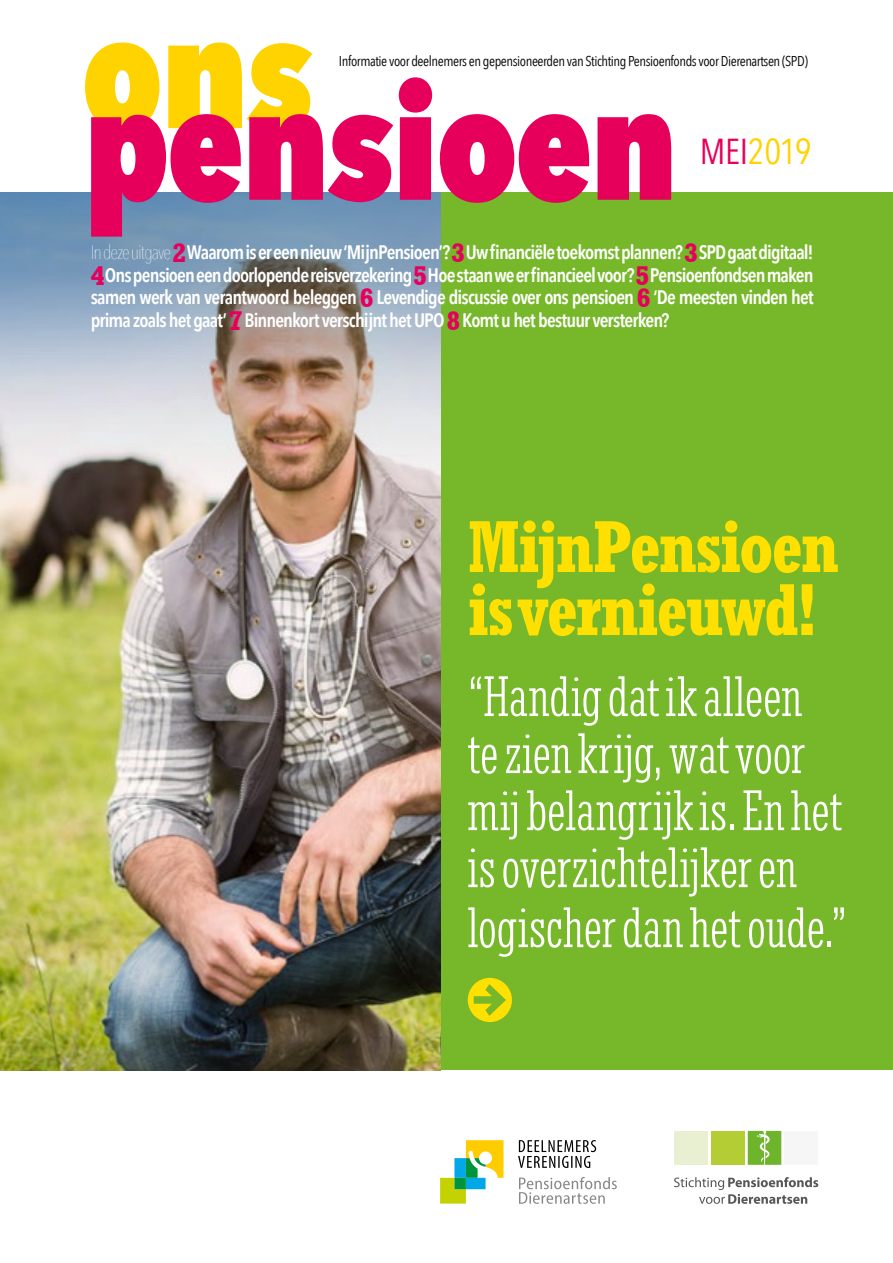
<style>
.page{position:relative;width:893px;height:1263px;background:#fff}
.page>*{position:absolute;margin:0;border:0;box-sizing:border-box;transform-origin:0 0}
.t1{font:700 condensed 69px/63px "Rockwell Nova";letter-spacing:-.025em;color:#ffe000}
.t2{font:300 condensed 54px/57.8px "Rockwell Nova";color:#fff;scale:1.06 1}
.t3{font:36px "Avenir Next Condensed";letter-spacing:-.01em;color:#ffd300}
.t4{font:600 19.5px/22.5px "Avenir Next Condensed";letter-spacing:-.045em;color:#fff;text-align:justify}
.t5{font:14.25px "Avenir Next Condensed";letter-spacing:-.03em;color:#000}
.s1{color:#e6005b}
.s2{font-weight:200}
.s3{font-family:"Rockwell Nova";font-weight:700;font-stretch:condensed;font-size:25.5px;color:#e6005b}
</style>
<div class="page">
<div style="left:0;top:193px;width:893px;height:877px;background:#76b82a"></div>
<img style="left:0;top:381px;width:440px;height:689px">
<div style="left:674px;top:1131px;width:34px;height:34px;background:#e9f0d1"></div>
<div style="left:711px;top:1131px;width:33px;height:34px;background:#b5cd35"></div>
<div style="left:784px;top:1131px;width:34px;height:34px;background:#f6f6f7"></div>
<svg style="left:674px;top:1177px;width:144px;height:27px"></svg>
<svg style="left:748px;top:1131px;width:33px;height:34px"></svg>
<svg style="left:518px;top:1140px;width:78px;height:28px"></svg>
<svg style="left:519px;top:1177px;width:98px;height:27px"></svg>
<svg style="left:440px;top:1140px;width:63px;height:63px"></svg>
<svg style="left:468px;top:978px;width:44px;height:44px"></svg>
<svg style="left:0;top:193px;width:440px;height:188px;background:#919eac"></svg>
<svg style="left:85px;top:43px;width:227px;height:70px"></svg>
<svg style="left:91px;top:77px;width:580px;height:160px"></svg>
<p class="t5" style="left:339px;top:49px;width:470px">Informatie voor deelnemers en gepensioneerden van Stichting Pensioenfonds voor Dierenartsen (SPD)</p>
<h3 class="t3" style="left:700px;top:121px;width:113px"><span class="s1">MEI</span>2019</h3>
<p class="t4" style="left:91px;top:240px;width:724px"><span class="s2">In deze uitgave</span><span class="s3">2</span> Waarom is er een nieuw ‘MijnPensioen’? <span class="s3">3</span> Uw financiële toekomst plannen? <span class="s3">3</span> SPD gaat digitaal!<br><span class="s3">4</span> Ons pensioen een doorlopende reisverzekering <span class="s3">5</span> Hoe staan we er financieel voor? <span class="s3">5</span>Pensioenfondsen maken samen werk van verantwoord beleggen <span class="s3">6</span> Levendige discussie over ons pensioen <span class="s3">6</span> ‘De meesten vinden het prima zoals het gaat’ <span class="s3">7</span> Binnenkort verschijnt het UPO <span class="s3">8</span> Komt u het bestuur versterken?</p>
<h1 class="t1" style="left:468px;top:515px;width:373px">MijnPensioen is vernieuwd!</h1>
<h2 class="t2" style="left:468px;top:669px;width:359px">“Handig dat ik alleen<br>te zien krijg, wat voor mij belangrijk is. En het is overzichtelijker en logischer dan het oude.”</h2>
</div>
